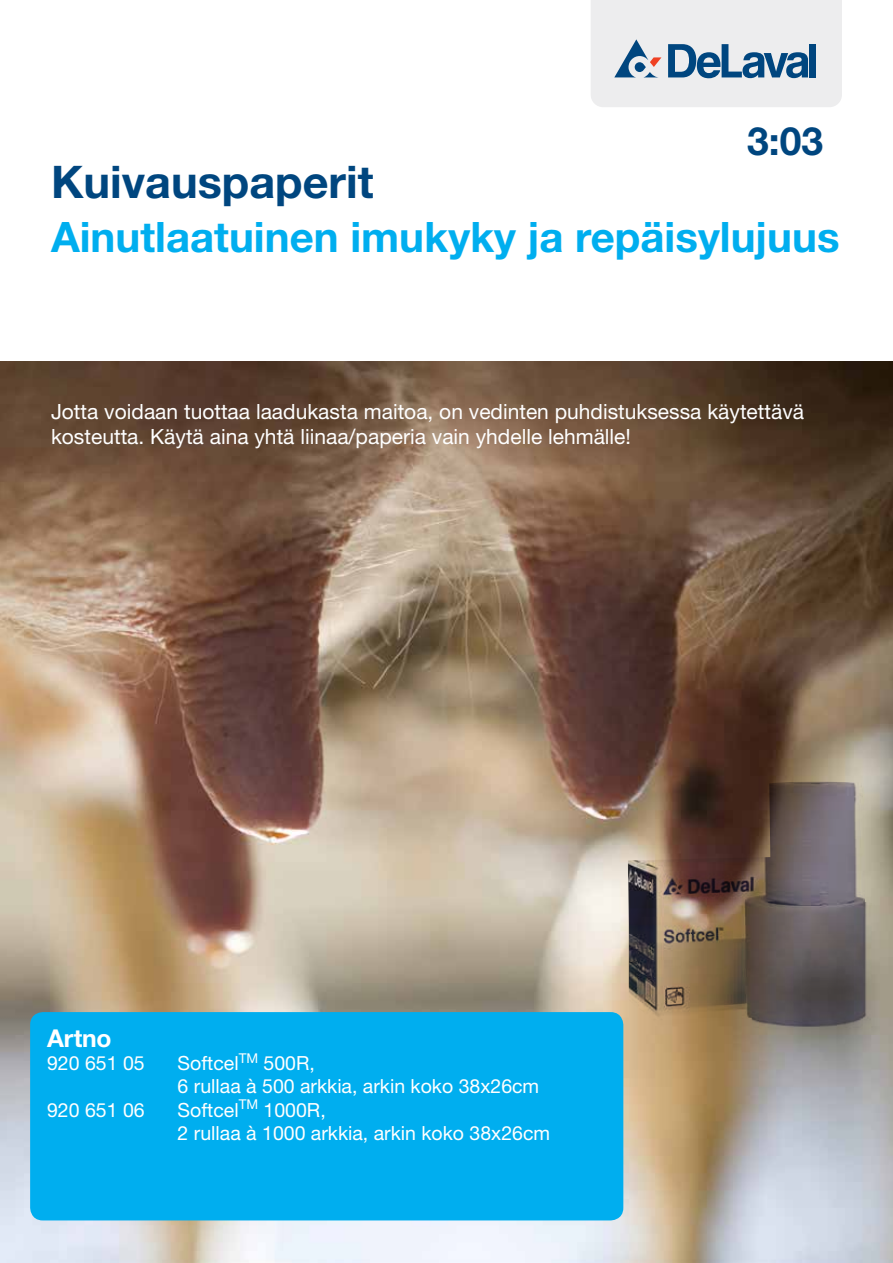
<style>
.page{position:relative;width:893px;height:1263px;background:#fff}
.page>*{position:absolute;margin:0;border:0;box-sizing:border-box;transform-origin:0 0}
.t1{font:700 45px "Helvetica Neue LT Std";color:#00467f}
.t2{font:700 42px "Helvetica Neue LT Std";color:#00aeef}
.t3{font:700 39px "Helvetica Neue LT Std";color:#00467f}
.t4{font:700 24.6px "Helvetica Neue LT Std";letter-spacing:-.005em;color:#fff}
.t5{font:21px/25.2px "Helvetica Neue LT Std";color:#fff}
.t6{font:19.5px/23.4px "Helvetica Neue LT Std";color:#fff}
</style>
<div class="page">
<img style="left:0;top:361px;width:893px;height:902px">
<svg style="left:591px;top:0;width:251px;height:107px;background:#d2d9e1"></svg>
<div style="left:30px;top:1012px;width:593px;height:208px;background:#00aeef;border-radius:13px"></div>
<img style="left:628px;top:782px;width:247px;height:247px">
<h3 class="t3" style="left:747px;top:117px;width:77px">3:03</h3>
<h1 class="t1" style="left:51px;top:154px;width:324px">Kuivauspaperit</h1>
<h2 class="t2" style="left:51px;top:211px;width:790px">Ainutlaatuinen imukyky ja repäisylujuus</h2>
<p class="t5" style="left:51px;top:399px;width:755px">Jotta voidaan tuottaa laadukasta maitoa, on vedinten puhdistuksessa käytettävä kosteutta. Käytä aina yhtä liinaa/paperia vain yhdelle lehmälle!</p>
<p class="t4" style="left:47px;top:1023px;width:66px">Artno</p>
<p class="t6" style="left:47px;top:1051px;width:99px">920 651 05</p>
<p class="t6" style="left:178px;top:1051px;width:363px">Softcel<sup>TM</sup> 500R,<br>6 rullaa à 500 arkkia, arkin koko 38x26cm</p>
<p class="t6" style="left:47px;top:1098px;width:99px">920 651 06</p>
<p class="t6" style="left:178px;top:1098px;width:374px">Softcel<sup>TM</sup> 1000R,<br>2 rullaa à 1000 arkkia, arkin koko 38x26cm</p>
</div>
